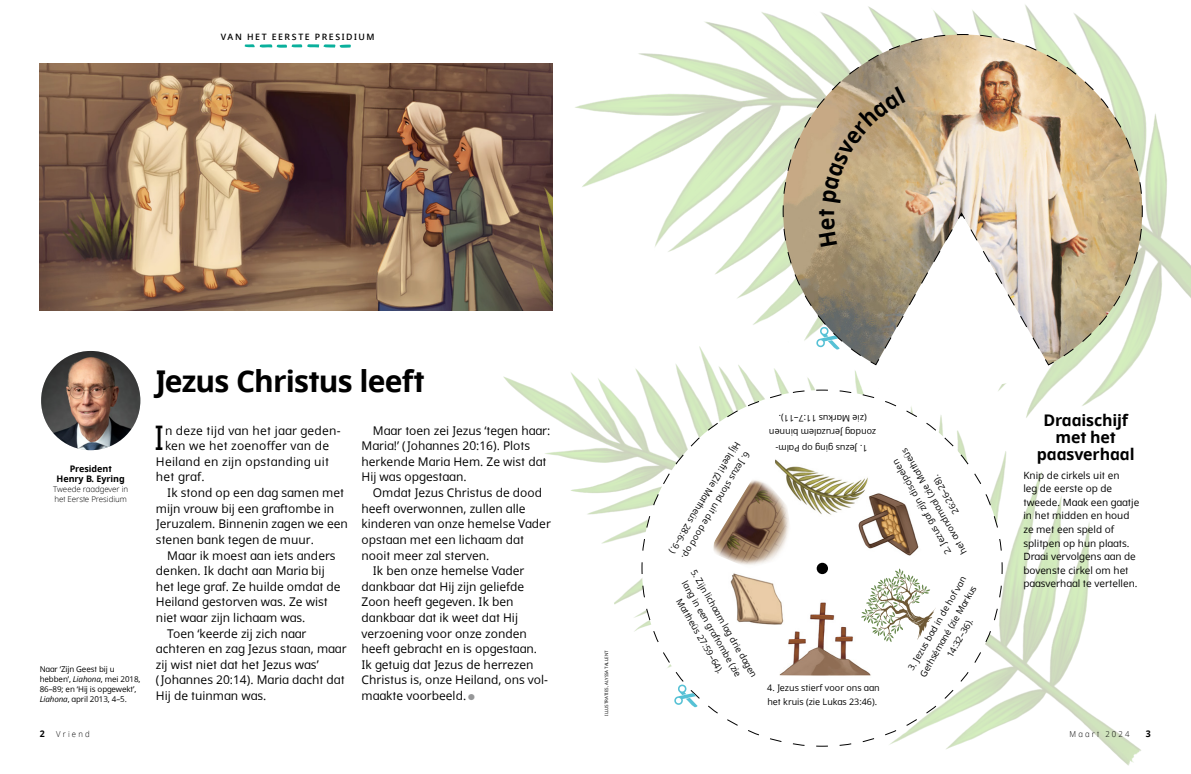
<style>
.page{position:relative;width:1191px;height:774px;background:#fff}
.page>*{position:absolute;margin:0;border:0;box-sizing:border-box;transform-origin:0 0}
.p1_first{font:33.9px "Dots Solidlds Lat";color:#000}
.t1{font:700 30px "Dots Solidlds Lat";letter-spacing:-.025em;color:#000}
.t2{font:700 16px/17px "Dots Solidlds Lat";letter-spacing:-.01em;color:#000;text-align:center}
.p1{font:12px/15.6px "Dots Solidlds Lat";color:#000}
.p1_first-2{font:12px "Dots Solidlds Lat";letter-spacing:.02em;color:#000}
.p2_first{font:10px/13.6px "Dots Solidlds Lat";color:#000}
.t3{font:700 9.2px "Dots Solidlds Lat";color:#000;scale:.95 1}
.p2_decimal-1__p2_alpha-1{font:9px/13.5px "Dots Solidlds Lat";color:#000;text-align:center}
.p1_author-name{font:700 9px/10.5px "Dots Solidlds Lat";letter-spacing:-.005em;color:#000;text-align:center}
.t4{font:600 8.8px "Dots Solidlds Lat";letter-spacing:.18em;color:#000}
.t5{font:300 8.2px "Dots Solidlds Lat";letter-spacing:.28em;color:#000;scale:.95 1}
.t6{font:8px/10px "Dots Solidlds Lat";letter-spacing:-.01em;color:#000}
.p1_author-role{font:300 8px/10px "Dots Solidlds Lat";letter-spacing:-.005em;color:#000}
.p1_figure_image_credit_first__p1_aside_i{font:4.5px "Dots Solidlds Lat";color:#000}
.s1{font-style:italic}
.s2{font-family:"Ding P Ilds Dpi";font-size:8.5px;color:#969798}
</style>
<div class="page">
<img style="left:575px;top:5px;width:616px;height:340px">
<img style="left:503px;top:345px;width:642px;height:421px">
<svg style="left:244px;top:44px;width:107px;height:4px"></svg>
<img style="left:40px;top:64px;width:513px;height:246px">
<img style="left:41px;top:351px;width:99px;height:99px;border-radius:50px">
<svg style="left:641px;top:557px;width:362px;height:190px"></svg>
<div style="left:816px;top:563px;width:12px;height:11px;background:#000;border-radius:50%"></div>
<img style="left:708px;top:557px;width:85px;height:11px">
<img style="left:855px;top:557px;width:66px;height:5px">
<img style="left:811px;top:596px;width:27px;height:82px">
<img style="left:725px;top:570px;width:62px;height:15px">
<img style="left:782px;top:34px;width:361px;height:332px">
<svg style="left:642px;top:585px;width:169px;height:162px"></svg>
<svg style="left:838px;top:568px;width:164px;height:178px"></svg>
<svg style="left:641px;top:209px;width:407px;height:348px"></svg>
<svg style="left:782px;top:34px;width:164px;height:169px;background:#c8ba99"></svg>
<p class="t4" style="left:221px;top:30px;width:155px">VAN HET EERSTE PRESIDIUM</p>
<p class="p1_author-name" style="left:57px;top:463px;width:70px">President<br>Henry B. Eyring</p>
<p class="p1_author-role" style="left:53px;top:484px;width:76px">Tweede raadgever in het Eerste Presidium</p>
<p class="t6" style="left:40px;top:664px;width:102px">Naar ‘Zijn Geest bij u hebben’, <span class="s1">Liahona</span>, mei 2018,<br>86–89; en ‘Hij is opgewekt’,<br><span class="s1">Liahona</span>, april 2013, 4–5.</p>
<p class="t1" style="left:156px;top:358px;width:270px">Jezus Christus leeft</p>
<p class="p1_first" style="left:153px;top:413px;width:13px">I</p>
<p class="p1_first-2" style="left:165px;top:421px;width:177px">n deze tijd van het jaar geden-</p>
<p class="p1_first-2" style="left:165px;top:437px;width:166px">ken we het zoenoffer van de</p>
<p class="p1_first-2" style="left:156px;top:453px;width:175px">Heiland en zijn opstanding uit</p>
<p class="p1_first-2" style="left:156px;top:468px;width:50px">het graf.</p>
<p class="p1" style="left:156px;top:485px;width:193px;text-indent:11px">Ik stond op een dag samen met mijn vrouw bij een graftombe in<br>Jeruzalem. Binnenin zagen we een stenen bank tegen de muur.</p>
<p class="p1" style="left:156px;top:547px;width:186px;text-indent:11px">Maar ik moest aan iets anders denken. Ik dacht aan Maria bij het lege graf. Ze huilde omdat de<br>Heiland gestorven was. Ze wist niet waar zijn lichaam was.</p>
<p class="p1" style="left:156px;top:625px;width:192px;text-indent:11px">Toen ‘keerde zij zich naar achteren en zag Jezus staan, maar zij wist niet dat het Jezus was’ (Johannes 20:14). Maria dacht dat<br>Hij de tuinman was.</p>
<p class="p1" style="left:361px;top:422px;width:190px;text-indent:11px">Maar toen zei Jezus ‘tegen haar:<br>Maria!’ (Johannes 20:16). Plots herkende Maria Hem. Ze wist dat<br>Hij was opgestaan.</p>
<p class="p1" style="left:361px;top:485px;width:191px;text-indent:11px">Omdat Jezus Christus de dood heeft overwonnen, zullen alle kinderen van onze hemelse Vader opstaan met een lichaam dat nooit meer zal sterven.</p>
<p class="p1" style="left:361px;top:563px;width:188px;text-indent:11px">Ik ben onze hemelse Vader dankbaar dat Hij zijn geliefde<br>Zoon heeft gegeven. Ik ben dankbaar dat ik weet dat Hij verzoening voor onze zonden heeft gebracht en is opgestaan.<br>Ik getuig dat Jezus de herrezen<br>Christus is, onze Heiland, ons vol&shy;maakte voorbeeld. <span class="s2">●</span></p>
<p class="p1_figure_image_credit_first__p1_aside_i" style="left:603px;top:716px;width:67px;rotate:-90deg">ILLUSTRATIES, ALYSSA TALLENT</p>
<p class="p2_decimal-1__p2_alpha-1" style="left:755px;top:453px;width:130px;rotate:121deg">6. Jezus stond uit de dood op.<br>Hij leeft! (Zie Mattheüs 28:6–9.)</p>
<p class="p2_decimal-1__p2_alpha-1" style="left:699px;top:566px;width:124px;rotate:60deg">5. Zijn lichaam lag drie dagen lang in een graftombe (zie<br>Mattheüs 27:59–64).</p>
<p class="p2_decimal-1__p2_alpha-1" style="left:876px;top:439px;width:109px;rotate:-180deg">zondag Jeruzalem binnen (zie Markus 11:7–11).</p>
<p class="p2_decimal-1__p2_alpha-1" style="left:867px;top:455px;width:93px;rotate:-180deg">1. Jezus ging op Palm-</p>
<p class="p2_decimal-1__p2_alpha-1" style="left:767px;top:681px;width:114px;text-align:left">4. Jezus stierf voor ons aan het kruis (zie Lukas 23:46).</p>
<p class="p2_decimal-1__p2_alpha-1" style="left:946px;top:564px;width:123px;rotate:-120deg">2. Jezus gaf zijn discipelen het avondmaal (zie Mattheüs<br>26:26–28).</p>
<p class="p2_decimal-1__p2_alpha-1" style="left:904px;top:666px;width:109px;rotate:-60deg">3. Jezus bad in de hof van<br>Gethsémané (zie Markus<br>14:32–36).</p>
<p class="t2" style="left:1037px;top:411px;width:99px">Draaischijf met het paasverhaal</p>
<p class="p2_first" style="left:1023px;top:468px;width:117px">Knip de cirkels uit en<br>leg de eerste op de tweede. Maak een gaatje in het midden en houd ze met een speld of splitpen op hun plaats.<br>Draai vervolgens aan de bovenste cirkel om het paasverhaal te vertellen.</p>
<p class="t3" style="left:40px;top:727px;width:7px">2</p>
<p class="t5" style="left:56px;top:728px;width:37px">Vriend</p>
<p class="t5" style="left:1069px;top:728px;width:65px">Maart 2024</p>
<p class="t3" style="left:1146px;top:727px;width:7px">3</p>
</div>
